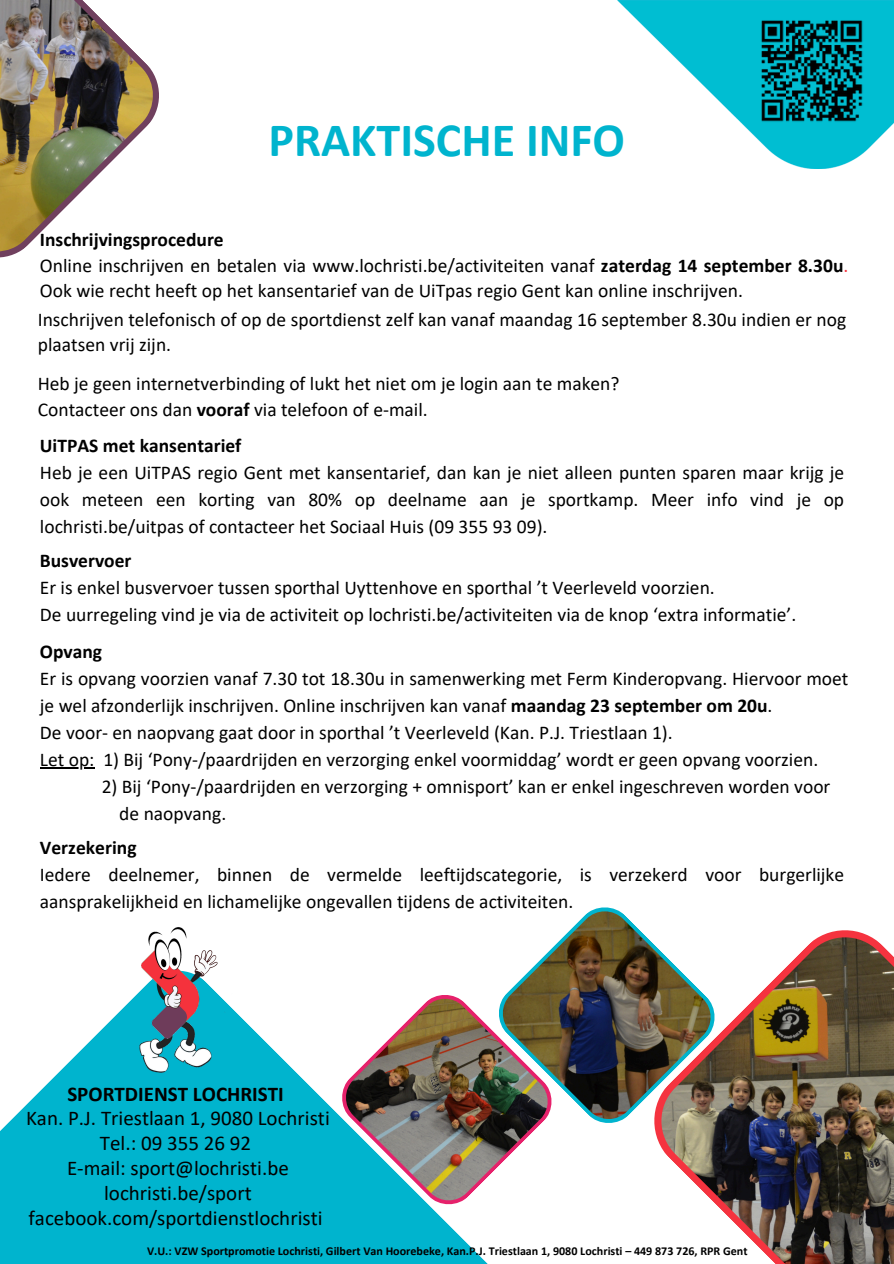
<style>
.page{position:relative;width:894px;height:1264px;background:#fff}
.page>*{position:absolute;margin:0;border:0;box-sizing:border-box;transform-origin:0 0}
.t1{font:700 48px "Calibri";color:#00b4ce}
.t2{font:21px/24.8px "Calibri";color:#000;text-align:center}
.t3{font:19.5px/27px "Calibri";color:#000}
.t4{font:700 12px "Calibri";color:#000}
.s1{font-weight:700}
.s2{color:#f5333f}
</style>
<div class="page">
<svg style="left:0;top:1073px;width:487px;height:190px;background:#11b9d1"></svg>
<img style="left:617px;top:0;width:276px;height:169px">
<img style="left:0;top:0;width:159px;height:258px">
<img style="left:654px;top:930px;width:239px;height:333px">
<img style="left:508px;top:907px;width:209px;height:218px">
<img style="left:339px;top:992px;width:215px;height:214px">
<img style="left:58px;top:927px;width:266px;height:214px">
<img style="left:747px;top:7px;width:128px;height:128px">
<hr style="left:40px;top:767px;width:54px;height:1px;background:#000">
<p class="t1" style="left:268px;top:120px;width:358px">PRAKTISCHE INFO</p>
<p class="t3" style="left:40px;top:228px;width:809px;line-height:25.3px"><span class="s1">Inschrijvingsprocedure<br></span>Online inschrijven en betalen via www.lochristi.be/activiteiten vanaf <span class="s1">zaterdag 14 september 8.30u</span><span class="s2">.<br></span>Ook wie recht heeft op het kansentarief van de UiTpas regio Gent kan online inschrijven.</p>
<p class="t3" style="left:38px;top:309px;width:809px;line-height:24.5px">Inschrijven telefonisch of op de sportdienst zelf kan vanaf maandag 16 september 8.30u indien er nog plaatsen vrij zijn.</p>
<p class="t3" style="left:38px;top:373px;width:583px;line-height:25.3px">Heb je geen internetverbinding of lukt het niet om je login aan te maken?<br>Contacteer ons dan <span class="s1">vooraf</span> via telefoon of e-mail.</p>
<p class="t3" style="left:40px;top:434px;width:805px"><span class="s1">UiTPAS met kansentarief<br></span>Heb je een UiTPAS regio Gent met kansentarief, dan kan je niet alleen punten sparen maar krijg je ook meteen een korting van 80% op deelname aan je sportkamp. Meer info vind je op lochristi.be/uitpas of contacteer het Sociaal Huis (09 355 93 09).</p>
<p class="t3" style="left:40px;top:548px;width:757px"><span class="s1">Busvervoer<br></span>Er is enkel busvervoer tussen sporthal Uyttenhove en sporthal ’t Veerleveld voorzien.<br>De uurregeling vind je via de activiteit op lochristi.be/activiteiten via de knop ‘extra informatie’.</p>
<p class="t3" style="left:40px;top:640px;width:809px"><span class="s1">Opvang<br></span>Er is opvang voorzien vanaf 7.30 tot 18.30u in samenwerking met Ferm Kinderopvang. Hiervoor moet je wel afzonderlijk inschrijven. Online inschrijven kan vanaf <span class="s1">maandag 23 september om 20u</span>.<br>De voor- en naopvang gaat door in sporthal ’t Veerleveld (Kan. P.J. Triestlaan 1).</p>
<h2 class="t3" style="left:40px;top:748px;width:779px">Let op: 1) Bij ‘Pony-/paardrijden en verzorging enkel voormiddag’ wordt er geen opvang voorzien.</h2>
<h2 class="t3" style="left:119px;top:775px;width:712px;text-indent:-18px">2) Bij ‘Pony-/paardrijden en verzorging + omnisport’ kan er enkel ingeschreven worden voor de naopvang.</h2>
<h2 class="t3" style="left:40px;top:835px;width:805px"><span class="s1">Verzekering<br></span>Iedere deelnemer, binnen de vermelde leeftijdscategorie, is verzekerd voor burgerlijke aansprakelijkheid en lichamelijke ongevallen tijdens de activiteiten.</h2>
<h2 class="t2" style="left:26px;top:1083px;width:305px"><span class="s1">SPORTDIENST LOCHRISTI<br></span>Kan. P.J. Triestlaan 1, 9080 Lochristi<br>Tel.: 09 355 26 92<br>E-mail: sport@lochristi.be lochristi.be/sport facebook.com/sportdienstlochristi</h2>
<h2 class="t4" style="left:147px;top:1245px;width:602px">V.U.: VZW Sportpromotie Lochristi, Gilbert Van Hoorebeke, Kan.P.J. Triestlaan 1, 9080 Lochristi – 449 873 726, RPR Gent</h2>
</div>
